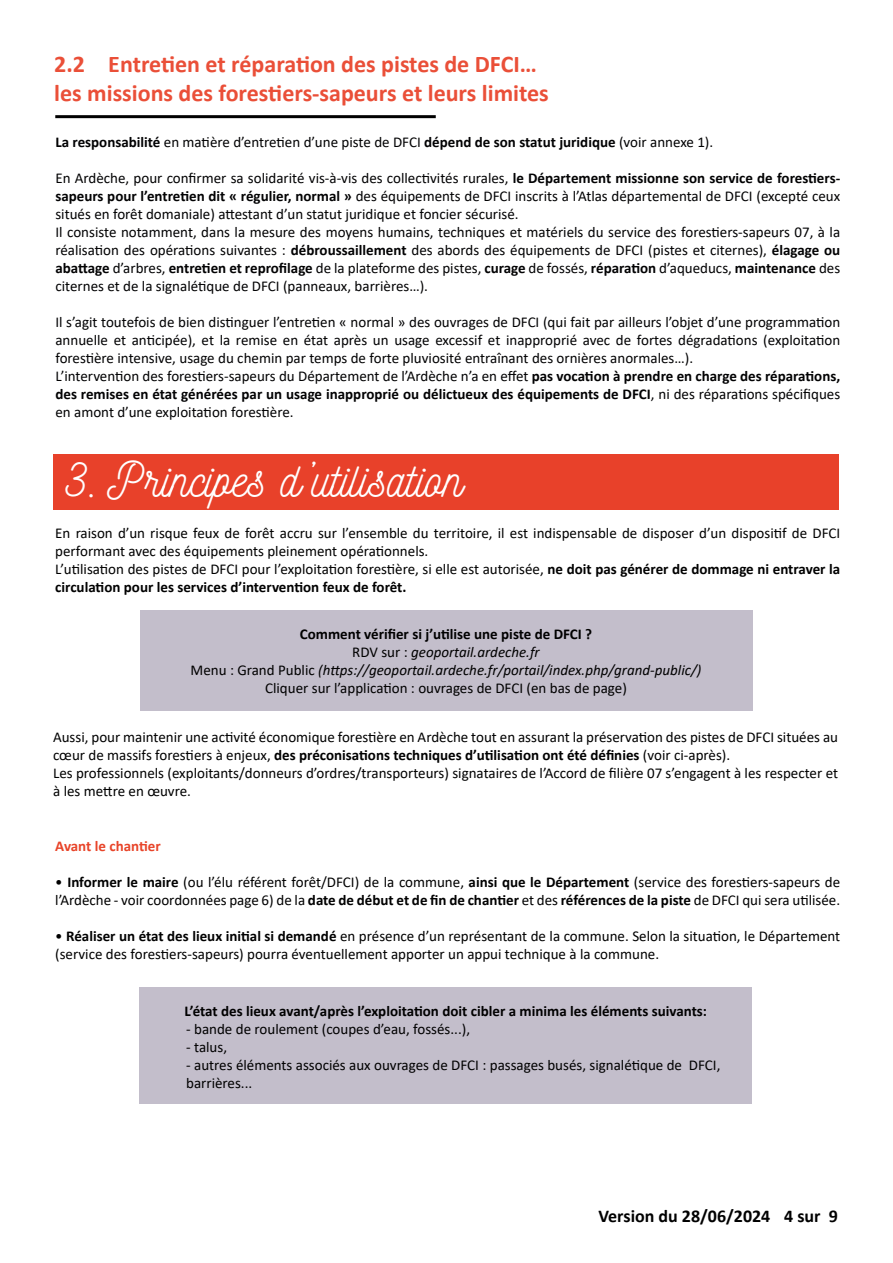
<style>
.page{position:relative;width:893px;height:1263px;background:#fff}
.page>*{position:absolute;margin:0;border:0;box-sizing:border-box;transform-origin:0 0}
.t1{font:48px "Nickainley";color:#fff}
.t2{font:700 24px/28.8px "Calibri";color:#ea4f38}
.t3{font:700 18px "Calibri";color:#000}
.t4{font:15px/18px "Calibri";color:#020203}
.t5{font:15px/18px "Calibri";color:#000}
.t6{font:italic 15px/18px "Calibri";color:#000;text-align:center}
.t7{font:700 15px "Calibri";color:#000}
.t8{font:700 15px "Calibri";color:#e84429}
.s1{font-weight:700}
.s2{font-weight:700;font-style:normal}
.s3{font-style:normal}
.s4{color:#020203}
</style>
<div class="page">
<div style="left:53px;top:454px;width:786px;height:56px;background:#e8412a"></div>
<div style="left:140px;top:610px;width:612px;height:101px;background:#c3becb"></div>
<hr style="left:55px;top:115px;width:381px;height:3px;background:#000">
<div style="left:139px;top:987px;width:613px;height:116px;background:#c3becb"></div>
<h2 class="t2" style="left:54px;top:49px;width:496px">2.2 Entretien et réparation des pistes de DFCI… les missions des forestiers-sapeurs et leurs limites</h2>
<p class="t4" style="left:55px;top:133px;width:659px"><span class="s1">La responsabilité</span> en matière d’entretien d’une piste de DFCI <span class="s1">dépend de son statut juridique</span> (voir annexe 1).</p>
<p class="t4" style="left:55px;top:169px;width:786px">En Ardèche, pour confirmer sa solidarité vis-à-vis des collectivités rurales, <span class="s1">le Département missionne son service de forestiers&shy;sapeurs pour l’entretien dit « régulier, normal »</span> des équipements de DFCI inscrits à l’Atlas départemental de DFCI (excepté ceux situés en forêt domaniale) attestant d’un statut juridique et foncier sécurisé.<br>Il consiste notamment, dans la mesure des moyens humains, techniques et matériels du service des forestiers-sapeurs 07, à la réalisation des opérations suivantes : <span class="s1">débroussaillement</span> des abords des équipements de DFCI (pistes et citernes), <span class="s1">élagage ou abattage</span> d’arbres, <span class="s1">entretien et reprofilage</span> de la plateforme des pistes, <span class="s1">curage</span> de fossés, <span class="s1">réparation</span> d’aqueducs, <span class="s1">maintenance</span> des citernes et de la signalétique de DFCI (panneaux, barrières…).</p>
<p class="t4" style="left:55px;top:313px;width:786px">Il s’agit toutefois de bien distinguer l’entretien « normal » des ouvrages de DFCI (qui fait par ailleurs l’objet d’une programmation annuelle et anticipée), et la remise en état après un usage excessif et inapproprié avec de fortes dégradations (exploitation forestière intensive, usage du chemin par temps de forte pluviosité entraînant des ornières anormales…).<br>L’intervention des forestiers-sapeurs du Département de l’Ardèche n’a en effet <span class="s1">pas vocation à prendre en charge des réparations, des remises en état générées par un usage inapproprié ou délictueux des équipements de DFCI</span>, ni des réparations spécifiques en amont d’une exploitation forestière.</p>
<h1 class="t1" style="left:67px;top:449px;width:397px">3.Principes d’utilisation</h1>
<p class="t5" style="left:55px;top:523px;width:786px">En raison d’un risque feux de forêt accru sur l’ensemble du territoire, il est indispensable de disposer d’un dispositif de DFCI performant avec des équipements pleinement opérationnels.<br>L’utilisation des pistes de DFCI pour l’exploitation forestière, si elle est autorisée, <span class="s1">ne doit pas générer de dommage ni entraver la circulation pour les services d’intervention feux de forêt.</span></p>
<p class="t6" style="left:191px;top:625px;width:512px"><span class="s2">Comment vérifier si j’utilise une piste de DFCI ?<br></span><span class="s3">RDV sur :</span> geoportail.ardeche.fr<br><span class="s3">Menu : Grand Public</span> (https://geoportail.ardeche.fr/portail/index.php/grand-public/)<br><span class="s3">Cliquer sur l’application : ouvrages de DFCI (en bas de page)</span></p>
<p class="t5" style="left:53px;top:728px;width:786px">Aussi, pour maintenir une activité économique forestière en Ardèche tout en assurant la préservation des pistes de DFCI situées au cœur de massifs forestiers à enjeux, <span class="s1">des préconisations techniques d’utilisation ont été définies</span> (voir ci-après).<br>Les professionnels (exploitants/donneurs d’ordres/transporteurs) signataires de l’Accord de filière 07 s’engagent à les respecter et à les mettre en œuvre.</p>
<p class="t8" style="left:55px;top:835px;width:107px">Avant le chantier</p>
<p class="t5" style="left:55px;top:872px;width:786px">• <span class="s1">Informer le maire</span> (ou l’élu référent forêt/DFCI) de la commune, <span class="s1">ainsi que le Département</span> (service des forestiers-sapeurs de l’Ardèche - voir coordonnées page <span class="s4">6)</span> de la <span class="s1">date de début et de fin de chantier</span> et des <span class="s1">références de la piste</span> de DFCI qui sera utilisée.</p>
<p class="t5" style="left:55px;top:926px;width:786px">• <span class="s1">Réaliser un état des lieux initial si demandé</span> en présence d’un représentant de la commune. Selon la situation, le Département (service des forestiers-sapeurs) pourra éventuellement apporter un appui technique à la commune.</p>
<p class="t7" style="left:185px;top:1001px;width:524px">L’état des lieux avant/après l’exploitation doit cibler a minima les éléments suivants:</p>
<p class="t5" style="left:186px;top:1020px;width:285px">- bande de roulement (coupes d’eau, fossés...),</p>
<p class="t5" style="left:186px;top:1038px;width:42px">- talus,</p>
<p class="t5" style="left:186px;top:1056px;width:536px">- autres éléments associés aux ouvrages de DFCI : passages busés, signalétique de DFCI, barrières...</p>
<p class="t3" style="left:598px;top:1204px;width:241px">Version du 28/06/2024 4 sur 9</p>
</div>
